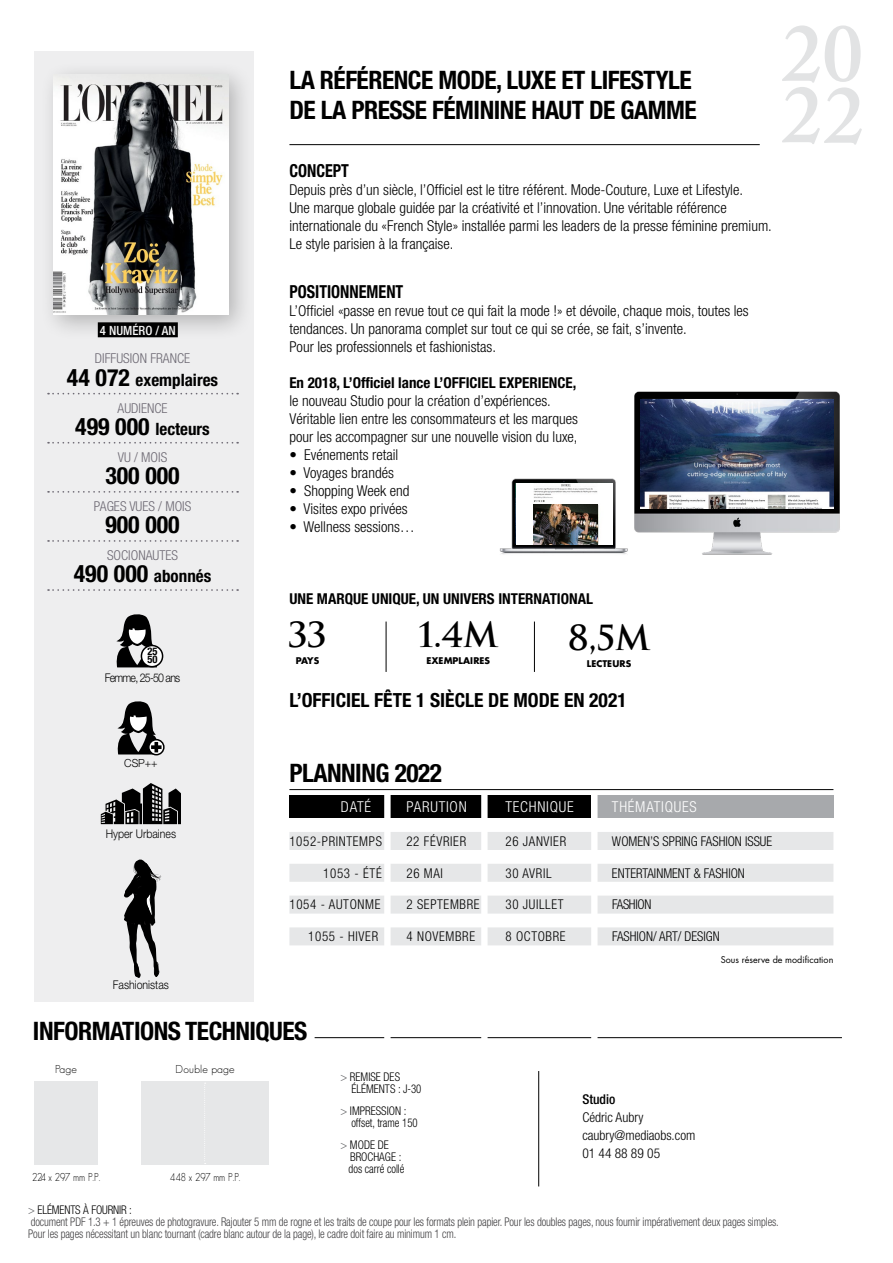
<style>
.page{position:relative;width:893px;height:1263px;background:#fff}
.page>*{position:absolute;margin:0;border:0;box-sizing:border-box;transform-origin:0 0}
.t1{font:700 33.75px "Trajan";color:#000}
.t2{font:700 condensed 25.5px/29.7px "Helvetica Neue";letter-spacing:-.02em;color:#000}
.t3{font:700 condensed 23.85px "Helvetica Neue";color:#000}
.t4{font:700 condensed 19.5px "Helvetica Neue";color:#000}
.t5{font:700 condensed 18px "Helvetica Neue";color:#000;scale:.9 1}
.t6{font:700 condensed 16.95px "Helvetica Neue";color:#000}
.t7{font:300 condensed 15px/18px "Helvetica Neue";color:#000}
.t8{font:700 condensed 15px "Helvetica Neue";color:#000}
.t9{font:300 condensed 15px "Helvetica Neue";letter-spacing:.05em;color:#fff}
.t10{font:300 condensed 13.65px "Helvetica Neue";color:#6d6973}
.t11{font:300 condensed 13.5px "Helvetica Neue";letter-spacing:.05em;color:#000;scale:.96 1}
.t12{font:300 condensed 13.5px "Helvetica Neue";color:#000;scale:.96 1}
.t13{font:300 condensed 13.5px/18px "Helvetica Neue";color:#000}
.t14{font:300 condensed 13.5px "Helvetica Neue";letter-spacing:.02em;color:#000;scale:.96 1}
.t15{font:300 condensed 13.5px "Helvetica Neue";letter-spacing:-.02em;color:#000;scale:.96 1}
.t16{font:500 condensed 13.5px "Helvetica Neue";color:#000}
.t17{font:500 condensed 12.75px "Helvetica Neue";color:#fff}
.t18{font:300 condensed 12px/12px "Helvetica Neue";letter-spacing:-.01em;color:#414042;scale:.9 1}
.t19{font:300 condensed 12px/12px "Helvetica Neue";color:#000;scale:.94 1}
.t20{font:300 12px "Helvetica Neue";color:#000;scale:.88 1}
.t21{font:300 12px "Helvetica Neue";letter-spacing:-.07em;color:#000;scale:.88 1}
.t22{font:300 11.25px "Geosans";letter-spacing:.02em;color:#000;scale:.85 1}
.t23{font:300 11.25px "Geosans";letter-spacing:.02em;color:#000}
.t24{font:300 11.25px "Helvetica Neue";color:#000;scale:.95 1}
.t25{font:700 condensed 10.5px/7.5px "Helvetica Neue";color:#000}
.t26{font:9px "Futura";color:#000}
.t27{font:700 9px "Futura";letter-spacing:.01em;color:#000}
.s1{font-size:23.85px}
.s2{color:#636466}
.s3{color:#000}
</style>
<div class="page">
<hr style="left:386px;top:621px;width:1px;height:51px;background:#000">
<hr style="left:534px;top:621px;width:1px;height:51px;background:#000">
<div style="left:34px;top:51px;width:220px;height:950px;background:#eeeeef"></div>
<hr style="left:289px;top:144px;width:471px;height:1px;background:#000">
<hr style="left:538px;top:1071px;width:1px;height:115px;background:#000">
<hr style="left:315px;top:1037px;width:527px;height:1px;background:#000">
<div style="left:40px;top:60px;width:214px;height:281px;background:#000;opacity:.25"></div>
<img style="left:54px;top:74px;width:174px;height:241px">
<svg style="left:48px;top:393px;width:190px;height:1px"></svg>
<svg style="left:48px;top:442px;width:190px;height:2px"></svg>
<svg style="left:48px;top:491px;width:190px;height:2px"></svg>
<svg style="left:48px;top:540px;width:190px;height:2px"></svg>
<svg style="left:48px;top:589px;width:190px;height:2px"></svg>
<svg style="left:116px;top:614px;width:41px;height:53px"></svg>
<div style="left:141px;top:645px;width:22px;height:22px;background:#fff;border-radius:50%"></div>
<div style="left:141px;top:645px;width:22px;height:22px;border:2px solid #000;border-radius:50%"></div>
<div style="left:34px;top:1082px;width:64px;height:83px;background:#e6e7e8"></div>
<div style="left:141px;top:1082px;width:128px;height:83px;background:#e6e7e8"></div>
<svg style="left:204px;top:1083px;width:2px;height:81px"></svg>
<svg style="left:101px;top:783px;width:80px;height:41px"></svg>
<div style="left:148px;top:739px;width:17px;height:16px;border:2px solid #000;border-radius:50%"></div>
<svg style="left:117px;top:701px;width:45px;height:53px"></svg>
<hr style="left:289px;top:789px;width:544px;height:1px;background:#000">
<div style="left:289px;top:796px;width:215px;height:22px;background:#000"></div>
<div style="left:504px;top:795px;width:86px;height:22px;background:#000"></div>
<div style="left:594px;top:795px;width:239px;height:22px;background:#a7a9ac"></div>
<div style="left:289px;top:832px;width:544px;height:18px;background:#e6e7e8"></div>
<div style="left:289px;top:864px;width:544px;height:18px;background:#e6e7e8"></div>
<div style="left:289px;top:895px;width:544px;height:18px;background:#e6e7e8"></div>
<div style="left:289px;top:927px;width:544px;height:18px;background:#e6e7e8"></div>
<div style="left:384px;top:794px;width:7px;height:252px;background:#fff"></div>
<div style="left:481px;top:794px;width:7px;height:252px;background:#fff"></div>
<div style="left:591px;top:794px;width:7px;height:252px;background:#fff"></div>
<img style="left:634px;top:391px;width:206px;height:164px">
<img style="left:641px;top:399px;width:192px;height:110px">
<img style="left:499px;top:478px;width:129px;height:76px">
<img style="left:516px;top:483px;width:96px;height:62px">
<img style="left:534px;top:505px;width:63px;height:40px">
<svg style="left:124px;top:859px;width:37px;height:119px"></svg>
<svg style="left:782px;top:25px;width:80px;height:120px"></svg>
<p class="t17" style="left:100px;top:323px;width:77px">4 NUMÉRO / AN</p>
<p class="t10" style="left:95px;top:351px;width:97px">DIFFUSION FRANCE</p>
<p class="t6" style="left:67px;top:369px;width:153px"><span class="s1">44 072</span> exemplaires</p>
<p class="t10" style="left:118px;top:400px;width:51px">AUDIENCE</p>
<p class="t6" style="left:75px;top:418px;width:136px"><span class="s1">499 000</span> lecteurs</p>
<p class="t10" style="left:118px;top:449px;width:51px">VU / MOIS</p>
<h3 class="t3" style="left:105px;top:461px;width:76px">300 000</h3>
<p class="t10" style="left:94px;top:498px;width:99px">PAGES VUES / MOIS</p>
<h3 class="t3" style="left:105px;top:510px;width:76px">900 000</h3>
<p class="t10" style="left:107px;top:547px;width:72px">SOCIONAUTES</p>
<p class="t6" style="left:74px;top:566px;width:139px"><span class="s1">490 000</span> abonnés</p>
<p class="t25" style="left:147px;top:648px;width:12px">25<br>50</p>
<p class="t21" style="left:105px;top:670px;width:87px">Femme, 25-50 ans</p>
<p class="t24" style="left:124px;top:756px;width:36px">CSP++</p>
<p class="t20" style="left:106px;top:826px;width:82px">Hyper Urbaines</p>
<p class="t20" style="left:113px;top:977px;width:65px">Fashionistas</p>
<h2 class="t2" style="left:289px;top:65px;width:409px">LA RÉFÉRENCE MODE, LUXE ET LIFESTYLE<br>DE LA PRESSE FÉMININE HAUT DE GAMME</h2>
<p class="t5" style="left:289px;top:159px;width:68px">CONCEPT</p>
<p class="t7" style="left:289px;top:180px;width:484px">Depuis près d’un siècle, l’Officiel est le titre référent. Mode-Couture, Luxe et Lifestyle.<br>Une marque globale guidée par la créativité et l’innovation. Une véritable référence internationale du «French Style» installée parmi les leaders de la presse féminine premium.<br>Le style parisien à la française.</p>
<p class="t5" style="left:289px;top:280px;width:128px">POSITIONNEMENT</p>
<p class="t7" style="left:289px;top:301px;width:461px">L’Officiel «passe en revue tout ce qui fait la mode !» et dévoile, chaque mois, toutes les tendances. Un panorama complet sur tout ce qui se crée, se fait, s’invente.<br>Pour les professionnels et fashionistas.</p>
<p class="t8" style="left:289px;top:373px;width:288px">En 2018, L’Officiel lance L’OFFICIEL EXPERIENCE,</p>
<p class="t7" style="left:289px;top:391px;width:290px">le nouveau Studio pour la création d’expériences.<br>Véritable lien entre les consommateurs et les marques pour les accompagner sur une nouvelle vision du luxe,</p>
<p class="t7" style="left:289px;top:445px;width:110px">• Evénements retail</p>
<p class="t7" style="left:289px;top:463px;width:106px">• Voyages brandés</p>
<p class="t7" style="left:289px;top:481px;width:122px">• Shopping Week end</p>
<p class="t7" style="left:289px;top:499px;width:120px">• Visites expo privées</p>
<p class="t7" style="left:289px;top:517px;width:127px">• Wellness sessions…</p>
<p class="t8" style="left:289px;top:589px;width:305px">UNE MARQUE UNIQUE, UN UNIVERS INTERNATIONAL</p>
<h1 class="t1" style="left:288px;top:614px;width:40px">33</h1>
<p class="t27" style="left:296px;top:654px;width:25px">PAYS</p>
<h1 class="t1" style="left:418px;top:614px;width:82px">1.4M</h1>
<p class="t27" style="left:426px;top:654px;width:65px">EXEMPLAIRES</p>
<h1 class="t1" style="left:568px;top:617px;width:84px">8,5M</h1>
<p class="t27" style="left:587px;top:658px;width:46px">LECTEURS</p>
<h3 class="t4" style="left:289px;top:688px;width:339px">L’OFFICIEL FÊTE 1 SIÈCLE DE MODE EN 2021</h3>
<h2 class="t2" style="left:289px;top:758px;width:154px">PLANNING 2022</h2>
<p class="t9" style="left:341px;top:798px;width:32px">DATÉ</p>
<p class="t9" style="left:406px;top:798px;width:62px">PARUTION</p>
<p class="t9" style="left:505px;top:798px;width:70px">TECHNIQUE</p>
<p class="t9" style="left:612px;top:798px;width:86px">THÉMATIQUES</p>
<p class="t11" style="left:289px;top:833px;width:98px">1052-PRINTEMPS</p>
<p class="t11" style="left:406px;top:833px;width:64px">22 FÉVRIER</p>
<p class="t11" style="left:505px;top:833px;width:65px">26 JANVIER</p>
<p class="t12" style="left:612px;top:833px;width:168px">WOMEN’S SPRING FASHION ISSUE</p>
<p class="t14" style="left:323px;top:865px;width:62px">1053 - ÉTÉ</p>
<p class="t14" style="left:406px;top:865px;width:40px">26 MAI</p>
<p class="t14" style="left:505px;top:865px;width:50px">30 AVRIL</p>
<p class="t12" style="left:612px;top:865px;width:140px">ENTERTAINMENT &amp; FASHION</p>
<p class="t11" style="left:289px;top:897px;width:96px">1054 - AUTONME</p>
<p class="t11" style="left:406px;top:897px;width:78px">2 SEPTEMBRE</p>
<p class="t11" style="left:505px;top:897px;width:62px">30 JUILLET</p>
<p class="t15" style="left:612px;top:897px;width:43px">FASHION</p>
<p class="t11" style="left:308px;top:929px;width:74px">1055 - HIVER</p>
<p class="t11" style="left:406px;top:929px;width:73px">4 NOVEMBRE</p>
<p class="t11" style="left:505px;top:929px;width:64px">8 OCTOBRE</p>
<p class="t12" style="left:612px;top:929px;width:114px">FASHION/ ART/ DESIGN</p>
<p class="t26" style="left:721px;top:954px;width:114px">Sous réserve de modification</p>
<h2 class="t2" style="left:33px;top:1016px;width:276px">INFORMATIONS TECHNIQUES</h2>
<p class="t23" style="left:55px;top:1063px;width:23px">Page</p>
<p class="t22" style="left:32px;top:1171px;width:82px">224 x 297 mm P.P.</p>
<p class="t23" style="left:176px;top:1063px;width:61px">Double page</p>
<p class="t22" style="left:170px;top:1171px;width:84px">448 x 297 mm P.P.</p>
<p class="t19" style="left:351px;top:1070px;width:76px;text-indent:-11px"><span class="s2">&gt;</span> REMISE DES<br>ÉLÉMENTS : J-30</p>
<p class="t19" style="left:351px;top:1104px;width:72px;text-indent:-11px"><span class="s2">&gt;</span> IMPRESSION : offset, trame 150</p>
<p class="t19" style="left:349px;top:1139px;width:61px;text-indent:-8px"><span class="s2">&gt;</span> MODE DE<br>BROCHAGE : dos carré collé</p>
<p class="t16" style="left:582px;top:1091px;width:34px">Studio</p>
<p class="t13" style="left:582px;top:1108px;width:115px">Cédric Aubry caubry@mediaobs.com<br>01 44 88 89 05</p>
<p class="t18" style="left:28px;top:1204px;width:835px"><span class="s2">&gt;</span> <span class="s3">ELÉMENTS À FOURNIR :<br></span>document PDF 1.3 + 1 épreuves de photogravure. Rajouter 5 mm de rogne et les traits de coupe pour les formats plein papier. Pour les doubles pages, nous fournir impérativement deux pages simples.<br>Pour les pages nécessitant un blanc tournant (cadre blanc autour de la page), le cadre doit faire au minimum 1 cm.</p>
</div>
